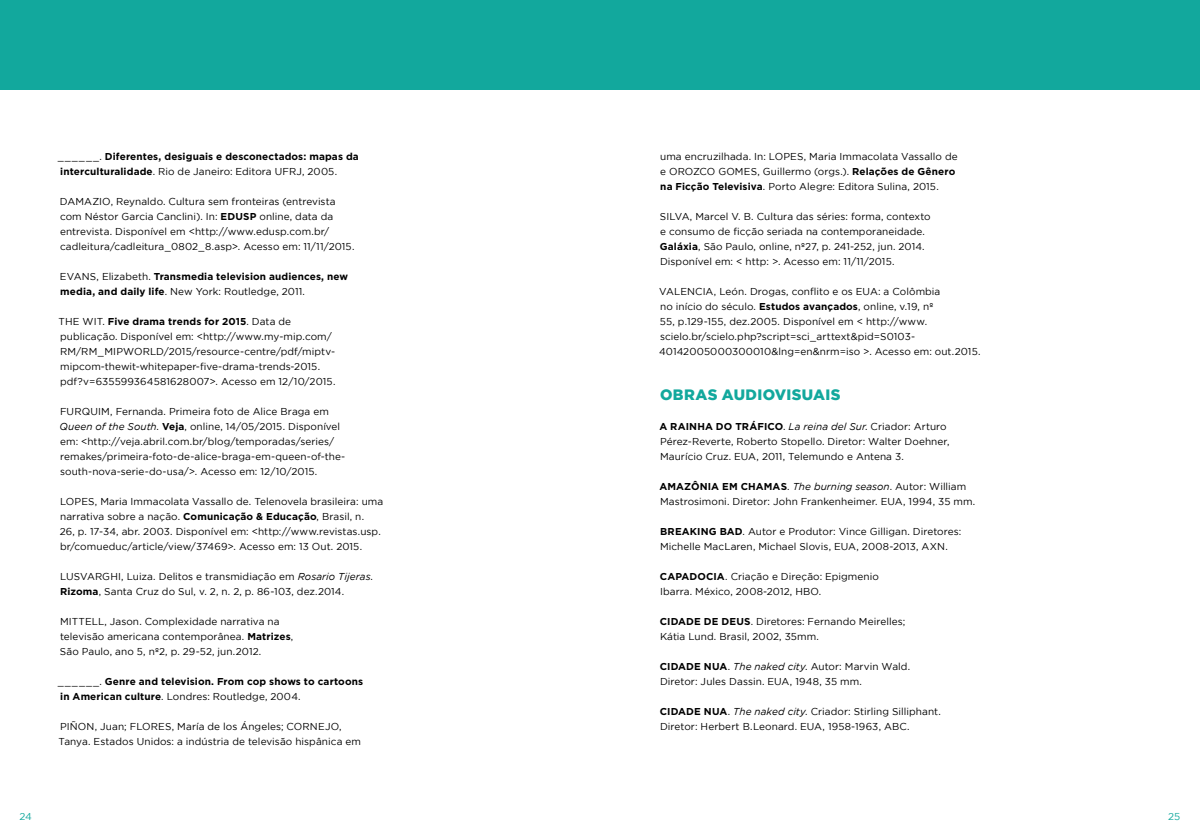
<style>
.page{position:relative;width:1200px;height:840px;background:#fff}
.page>*{position:absolute;margin:0;border:0;box-sizing:border-box;transform-origin:0 0}
.t1{font:900 15px "Gotham";color:#12a89d}
.t2{font:10px/15px "Gotham";letter-spacing:.01em;color:#000}
.t3{font:700 10px/15px "Gotham";letter-spacing:.01em;color:#000}
.t4{font:10px "Gotham";color:#12a89d}
.s1{font-weight:400}
.s2{font-weight:700}
.s3{font-style:italic}
</style>
<div class="page">
<div style="left:0;top:0;width:600px;height:90px;background:#12a89d"></div>
<div style="left:600px;top:0;width:600px;height:90px;background:#12a89d"></div>
<p class="t3" style="left:58px;top:149px;width:303px"><span class="s1">______.</span> Diferentes, desiguais e desconectados: mapas da interculturalidade<span class="s1">. Rio de Janeiro: Editora UFRJ, 2005.</span></p>
<p class="t2" style="left:60px;top:194px;width:296px">DAMAZIO, Reynaldo. Cultura sem fronteiras (entrevista com Néstor Garcia Canclini). In: <span class="s2">EDUSP</span> online, data da entrevista. Disponível em &lt;http://www.edusp.com.br/ cadleitura/cadleitura_0802_8.asp&gt;. Acesso em: 11/11/2015.</p>
<p class="t3" style="left:60px;top:269px;width:290px"><span class="s1">EVANS, Elizabeth.</span> Transmedia television audiences, new media, and daily life<span class="s1">. New York: Routledge, 2011.</span></p>
<p class="t2" style="left:59px;top:314px;width:278px">THE WIT. <span class="s2">Five drama trends for 2015</span>. Data de publicação. Disponível em: &lt;http://www.my-mip.com/ RM/RM_MIPWORLD/2015/resource-centre/pdf/miptv&shy;mipcom-thewit-whitepaper-five-drama-trends-2015. pdf?v=635599364581628007&gt;. Acesso em 12/10/2015.</p>
<p class="t2" style="left:60px;top:404px;width:287px">FURQUIM, Fernanda. Primeira foto de Alice Braga em <span class="s3">Queen of the South</span>. <span class="s2">Veja</span>, online, 14/05/2015. Disponível em: &lt;http://veja.abril.com.br/blog/temporadas/series/ remakes/primeira-foto-de-alice-braga-em-queen-of-the&shy;south-nova-serie-do-usa/&gt;. Acesso em: 12/10/2015.</p>
<p class="t2" style="left:60px;top:494px;width:325px">LOPES, Maria Immacolata Vassallo de. Telenovela brasileira: uma narrativa sobre a nação. <span class="s2">Comunicação &amp; Educação</span>, Brasil, n.<br>26, p. 17-34, abr. 2003. Disponível em: &lt;http://www.revistas.usp. br/comueduc/article/view/37469&gt;. Acesso em: 13 Out. 2015.</p>
<p class="t2" style="left:60px;top:569px;width:315px">LUSVARGHI, Luiza. Delitos e transmidiação em <span class="s3">Rosario Tijeras</span>.<br><span class="s2">Rizoma</span>, Santa Cruz do Sul, v. 2, n. 2, p. 86-103, dez.2014.</p>
<p class="t2" style="left:60px;top:614px;width:235px">MITTELL, Jason. Complexidade narrativa na televisão americana contemporânea. <span class="s2">Matrizes</span>,<br>São Paulo, ano 5, nº2, p. 29-52, jun.2012.</p>
<p class="t3" style="left:58px;top:674px;width:307px"><span class="s1">______.</span> Genre and television. From cop shows to cartoons in American culture<span class="s1">. Londres: Routledge, 2004.</span></p>
<p class="t2" style="left:59px;top:719px;width:304px">PIÑON, Juan; FLORES, María de los Ángeles; CORNEJO,<br>Tanya. Estados Unidos: a indústria de televisão hispânica em</p>
<p class="t2" style="left:660px;top:149px;width:299px">uma encruzilhada. In: LOPES, Maria Immacolata Vassallo de e OROZCO GOMES, Guillermo (orgs.). <span class="s2">Relações de Gênero na Ficção Televisiva</span>. Porto Alegre: Editora Sulina, 2015.</p>
<p class="t2" style="left:660px;top:209px;width:272px">SILVA, Marcel V. B. Cultura das séries: forma, contexto e consumo de ficção seriada na contemporaneidade.<br><span class="s2">Galáxia</span>, São Paulo, online, nº27, p. 241-252, jun. 2014.<br>Disponível em: &lt; http: &gt;. Acesso em: 11/11/2015.</p>
<p class="t2" style="left:659px;top:284px;width:323px">VALENCIA, León. Drogas, conflito e os EUA: a Colômbia<br>no início do século. <span class="s2">Estudos avançados</span>, online, v.19, nº<br>55, p.129-155, dez.2005. Disponível em &lt; http://www. scielo.br/scielo.php?script=sci_arttext&amp;pid=S0103- 40142005000300010&amp;lng=en&amp;nrm=iso &gt;. Acesso em: out.2015.</p>
<h1 class="t1" style="left:660px;top:386px;width:13px">OBRAS</h1>
<h1 class="t1" style="left:722px;top:386px;width:46px">AUDIOVISUAIS</h1>
<p class="t2" style="left:659px;top:419px;width:292px"><span class="s2">A RAINHA DO TRÁFICO</span>. <span class="s3">La reina del Sur</span>. Criador: Arturo<br>Pérez-Reverte, Roberto Stopello. Diretor: Walter Doehner,<br>Maurício Cruz. EUA, 2011, Telemundo e Antena 3.</p>
<p class="t2" style="left:659px;top:479px;width:317px"><span class="s2">AMAZÔNIA EM CHAMAS</span>. <span class="s3">The burning season</span>. Autor: William<br>Mastrosimoni. Diretor: John Frankenheimer. EUA, 1994, 35 mm.</p>
<p class="t2" style="left:660px;top:524px;width:303px"><span class="s2">BREAKING BAD</span>. Autor e Produtor: Vince Gilligan. Diretores:<br>Michelle MacLaren, Michael Slovis, EUA, 2008-2013, AXN.</p>
<p class="t2" style="left:660px;top:569px;width:221px"><span class="s2">CAPADOCIA</span>. Criação e Direção: Epigmenio<br>Ibarra. México, 2008-2012, HBO.</p>
<p class="t2" style="left:660px;top:614px;width:247px"><span class="s2">CIDADE DE DEUS</span>. Diretores: Fernando Meirelles;<br>Kátia Lund. Brasil, 2002, 35mm.</p>
<p class="t2" style="left:660px;top:659px;width:252px"><span class="s2">CIDADE NUA</span>. <span class="s3">The naked city</span>. Autor: Marvin Wald.<br>Diretor: Jules Dassin. EUA, 1948, 35 mm.</p>
<p class="t2" style="left:660px;top:704px;width:282px"><span class="s2">CIDADE NUA</span>. <span class="s3">The naked city</span>. Criador: Stirling Silliphant.<br>Diretor: Herbert B.Leonard. EUA, 1958-1963, ABC.</p>
<p class="t4" style="left:19px;top:811px;width:14px">24</p>
<p class="t4" style="left:1168px;top:811px;width:14px">25</p>
</div>
